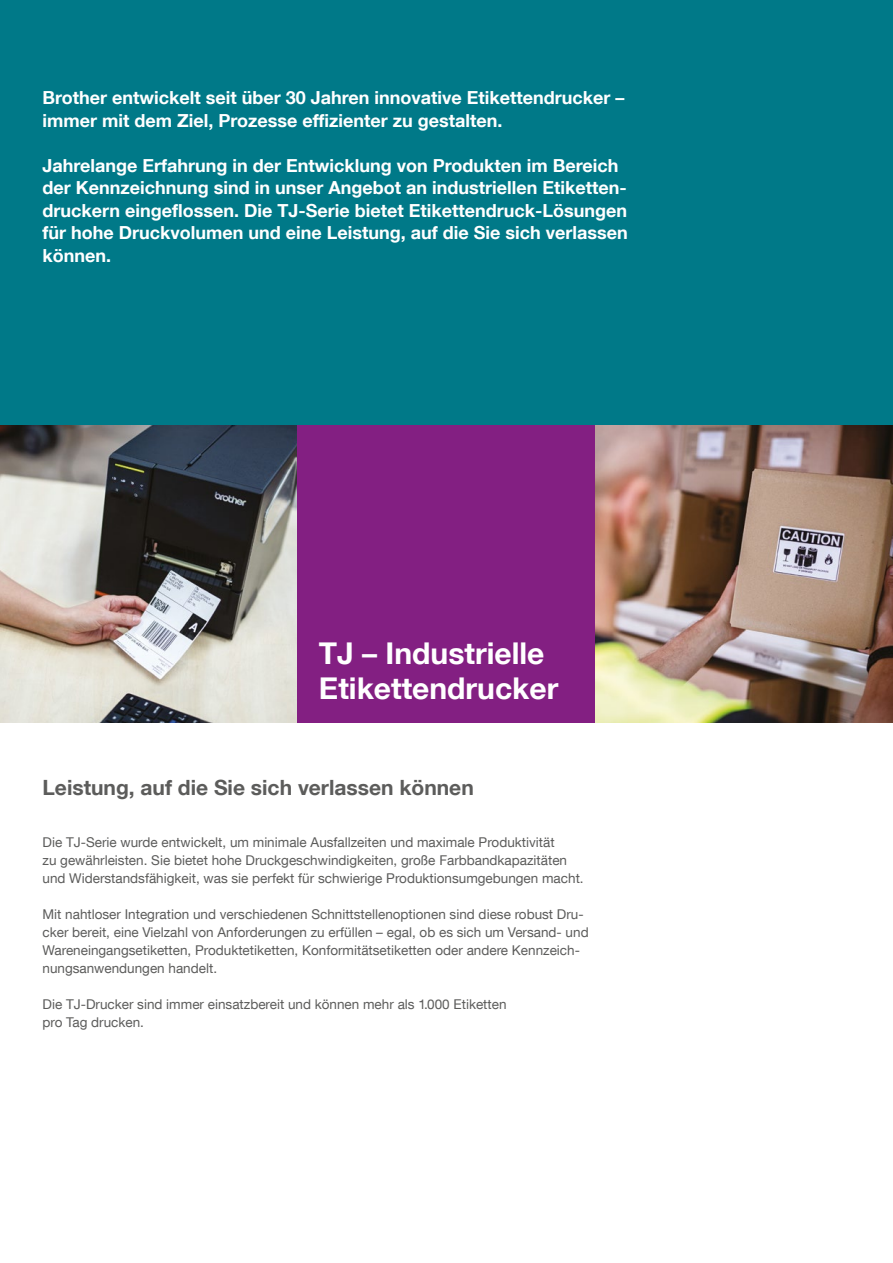
<style>
.page{position:relative;width:893px;height:1263px;background:#fff}
.page>*{position:absolute;margin:0;border:0;box-sizing:border-box;transform-origin:0 0}
.t1{font:700 30px/34.5px "Helvetica Neue LT Com";color:#fff}
.t2{font:700 21px "Helvetica Neue LT Com";color:#5c5c5b}
.t3{font:700 18px/22.5px "Helvetica Neue LT Com";color:#fff}
.t4{font:13.5px/18px "Helvetica Neue LT Com";color:#5c5c5b}
</style>
<div class="page">
<div style="left:0;top:0;width:893px;height:455px;background:#007988"></div>
<img style="left:0;top:425px;width:298px;height:298px">
<div style="left:298px;top:425px;width:297px;height:298px;background:#831f82"></div>
<img style="left:595px;top:425px;width:298px;height:298px">
<h3 class="t3" style="left:43px;top:86px;width:584px">Brother entwickelt seit über 30 Jahren innovative Etikettendrucker – immer mit dem Ziel, Prozesse effizienter zu gestalten.</h3>
<p class="t3" style="left:43px;top:153px;width:587px">Jahrelange Erfahrung in der Entwicklung von Produkten im Bereich der Kennzeichnung sind in unser Angebot an industriellen Etiketten&shy;druckern eingeflossen. Die TJ-Serie bietet Etikettendruck-Lösungen für hohe Druckvolumen und eine Leistung, auf die Sie sich verlassen können.</p>
<h1 class="t1" style="left:319px;top:635px;width:241px">TJ – Industrielle<br>Etikettendrucker</h1>
<h2 class="t2" style="left:43px;top:774px;width:433px">Leistung, auf die Sie sich verlassen können</h2>
<p class="t4" style="left:43px;top:833px;width:543px">Die TJ-Serie wurde entwickelt, um minimale Ausfallzeiten und maximale Produktivität<br>zu gewährleisten. Sie bietet hohe Druckgeschwindigkeiten, große Farbbandkapazitäten und Widerstandsfähigkeit, was sie perfekt für schwierige Produktionsumgebungen macht.</p>
<p class="t4" style="left:43px;top:905px;width:548px">Mit nahtloser Integration und verschiedenen Schnittstellenoptionen sind diese robust Dru&shy;cker bereit, eine Vielzahl von Anforderungen zu erfüllen – egal, ob es sich um Versand- und Wareneingangsetiketten, Produktetiketten, Konformitätsetiketten oder andere Kennzeich&shy;nungsanwendungen handelt.</p>
<p class="t4" style="left:43px;top:995px;width:465px">Die TJ-Drucker sind immer einsatzbereit und können mehr als 1.000 Etiketten pro Tag drucken.</p>
</div>
